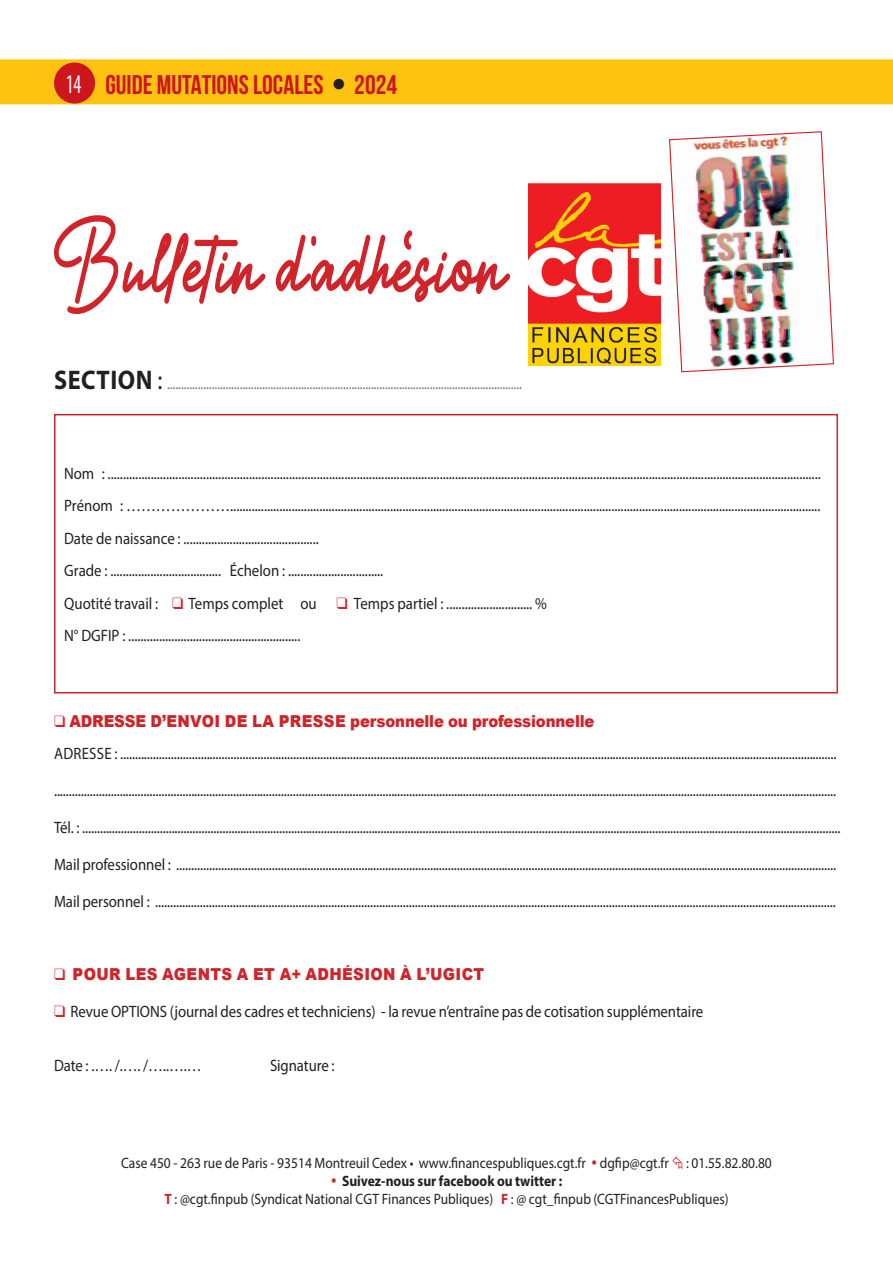
<style>
.page{position:relative;width:893px;height:1263px;background:#fff}
.page>*{position:absolute;margin:0;border:0;box-sizing:border-box;transform-origin:0 0}
.t1{font:78.45px "Authentica";color:#d1232a;scale:.75 1}
.t2{font:700 27px "Bebas Neue";color:#cd151d}
.t3{font:16.5px/32.5px "Myriad Pro";letter-spacing:-.005em;color:#231f20;scale:.9 1}
.t4{font:16.5px "Myriad Pro";letter-spacing:.015em;color:#231f20;scale:.9 1}
.t5{font:900 16.5px "Arial";letter-spacing:-.01em;color:#d1232a;scale:.9 1}
.t6{font:900 16.5px "Arial";letter-spacing:.01em;color:#d1232a;scale:.9 1}
.t7{font:15px/18px "Myriad Pro";color:#231f20;text-align:center;scale:.9 1}
.t8{font:15px "Myriad Pro";color:#6c6d70;scale:.9 1}
.s1{font-family:"Myriad Pro";font-weight:400;font-stretch:condensed;color:#fff}
.s2{font-weight:700;font-size:27px;color:#231f20}
.s3{font-size:27px;color:#231f20}
.s4{color:#d1232a}
.s5{font-weight:700}
.s6{font-weight:700;color:#d1232a}
</style>
<div class="page">
<div style="left:0;top:59px;width:893px;height:45px;background:#fec210"></div>
<div style="left:54px;top:63px;width:41px;height:41px;background:#cd151d;border-radius:50%"></div>
<div style="left:54px;top:414px;width:784px;height:279px;border:2px solid #d1232a"></div>
<img style="left:529px;top:184px;width:131px;height:181px">
<div style="left:523px;top:178px;width:143px;height:193px;border:5px solid #fff"></div>
<img style="left:669px;top:131px;width:165px;height:242px">
<h2 class="t2" style="left:66px;top:70px;width:333px"><span class="s1">14</span> GUIDE MUTATIONS LOCALES 2024</h2>
<h1 class="t1" style="left:54px;top:218px;width:610px">Bulletin d'adhésion</h1>
<p class="t8" style="left:54px;top:375px;width:521px"><span class="s2">SECTION</span> <span class="s3">:</span> ...............................................................................................................................</p>
<p class="t3" style="left:64px;top:456px;width:842px">Nom : ........................................................................................................................................................................................................................................<br>Prénom : …………………................................................................................................................................................................................................<br>Date de naissance : ............................................<br>Grade : .................................... Échelon : ...............................<br>Quotité travail : <span class="s4">❑</span> Temps complet ou <span class="s4">❑</span> Temps partiel : ............................ %<br>N° DGFIP : ........................................................</p>
<p class="t5" style="left:54px;top:709px;width:602px">❑ ADRESSE D’ENVOI DE LA PRESSE personnelle ou professionnelle</p>
<p class="t4" style="left:54px;top:744px;width:871px">ADRESSE : ................................................................................................................................................................................................................................................</p>
<p class="t3" style="left:54px;top:774px;width:871px">......................................................................................................................................................................................................................................................................</p>
<p class="t3" style="left:54px;top:811px;width:875px">Tél. : ..............................................................................................................................................................................................................................................................</p>
<p class="t3" style="left:54px;top:848px;width:870px">Mail professionnel : .............................................................................................................................................................................................................................</p>
<p class="t3" style="left:54px;top:884px;width:870px">Mail personnel : ....................................................................................................................................................................................................................................</p>
<p class="t6" style="left:54px;top:962px;width:480px">❑ POUR LES AGENTS A ET A+ ADHÉSION À L’UGICT</p>
<p class="t3" style="left:54px;top:995px;width:723px"><span class="s4">❑</span> Revue OPTIONS (journal des cadres et techniciens) - la revue n’entraîne pas de cotisation supplémentaire</p>
<p class="t3" style="left:54px;top:1049px;width:165px">Date : .…. /.…. /…..….…</p>
<p class="t3" style="left:270px;top:1049px;width:73px">Signature :</p>
<p class="t7" style="left:121px;top:1154px;width:724px">Case 450 - 263 rue de Paris - 93514 Montreuil Cedex • www.financespubliques.cgt.fr <span class="s4">•</span> dgfip@cgt.fr : 01.55.82.80.80</p>
<p class="t7" style="left:165px;top:1172px;width:628px"><span class="s4">•</span> <span class="s5">Suivez-nous sur facebook ou twitter :<br></span><span class="s6">T</span> : @cgt.finpub (Syndicat National CGT Finances Publiques) <span class="s6">F</span> : @ cgt_finpub (CGTFinancesPubliques)</p>
</div>
